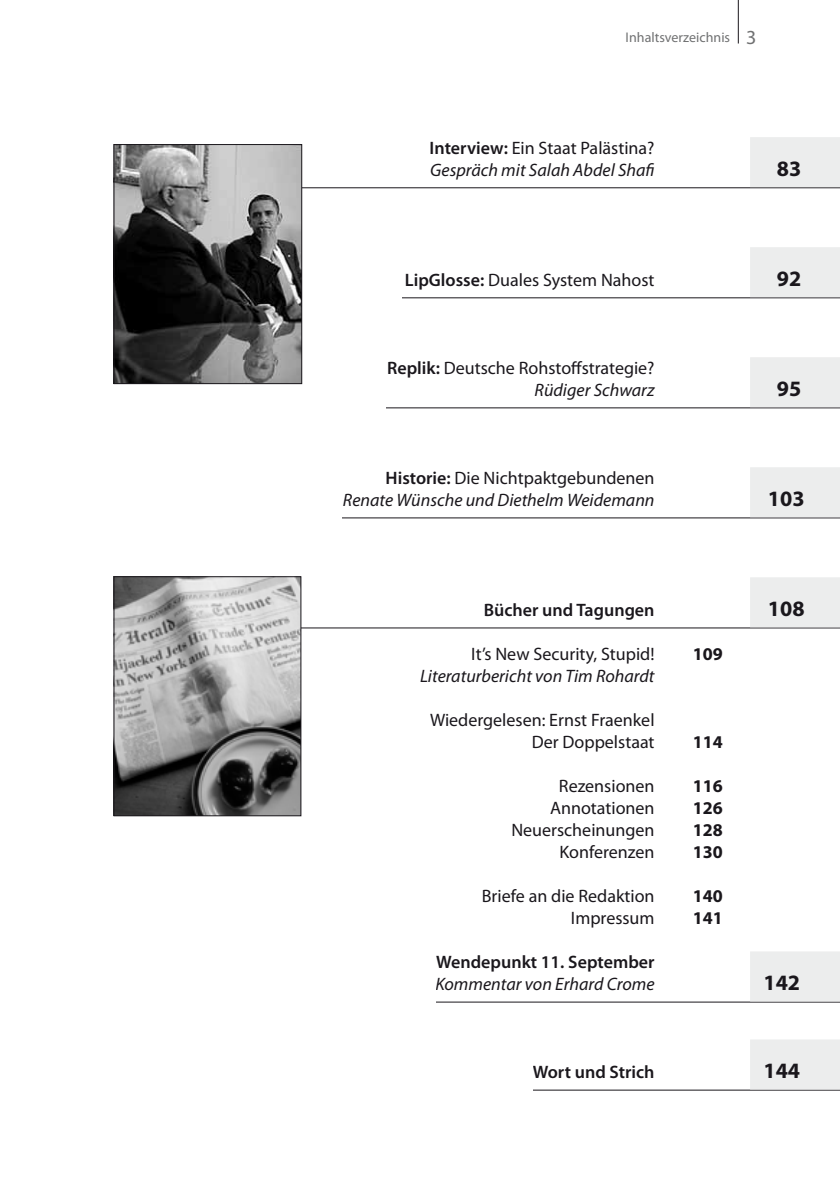
<style>
.page{position:relative;width:840px;height:1191px;background:#fff}
.page>*{position:absolute;margin:0;border:0;box-sizing:border-box;transform-origin:0 0}
.t1{font:700 22px "Myriad Pro";color:#1a171c}
.t2{font:18px/22px "Myriad Pro";color:#1a171c;text-align:right}
.t3{font:italic 18px/22px "Myriad Pro";color:#1a171c}
.t4{font:600 18px "Myriad Pro";color:#1a171c}
.t5{font:700 18px "Myriad Pro";color:#1a171c}
.t6{font:14px "Myriad Pro";color:#707172}
.s1{font-size:20px}
.s2{font-weight:600;font-style:normal}
.s3{font-style:normal}
.s4{font-weight:600}
.s5{font-style:italic}
</style>
<div class="page">
<hr style="left:737px;top:0;width:1px;height:43px;background:#1a171c">
<hr style="left:70px;top:187px;width:769px;height:1px;background:#1a171c">
<div style="left:749px;top:137px;width:90px;height:50px;background:#eceded"></div>
<hr style="left:70px;top:297px;width:769px;height:1px;background:#1a171c">
<div style="left:749px;top:247px;width:90px;height:50px;background:#eceded"></div>
<hr style="left:70px;top:407px;width:769px;height:1px;background:#1a171c">
<div style="left:749px;top:357px;width:90px;height:50px;background:#eceded"></div>
<hr style="left:70px;top:517px;width:769px;height:1px;background:#1a171c">
<div style="left:749px;top:467px;width:90px;height:50px;background:#eceded"></div>
<hr style="left:70px;top:627px;width:769px;height:1px;background:#1a171c">
<div style="left:749px;top:577px;width:90px;height:50px;background:#eceded"></div>
<hr style="left:70px;top:1001px;width:769px;height:1px;background:#1a171c">
<div style="left:749px;top:951px;width:90px;height:50px;background:#eceded"></div>
<hr style="left:70px;top:1089px;width:769px;height:1px;background:#1a171c">
<div style="left:749px;top:1039px;width:90px;height:50px;background:#eceded"></div>
<div style="left:0;top:969px;width:435px;height:48px;background:#fff"></div>
<div style="left:0;top:1057px;width:532px;height:47px;background:#fff"></div>
<div style="left:1px;top:595px;width:115px;height:47px;background:#fff"></div>
<div style="left:0;top:495px;width:341px;height:47px;background:#fff"></div>
<div style="left:0;top:270px;width:401px;height:47px;background:#fff"></div>
<img style="left:115px;top:578px;width:184px;height:236px">
<div style="left:113px;top:576px;width:188px;height:240px;border:1px solid #1a171c"></div>
<div style="left:1px;top:378px;width:384px;height:48px;background:#fff"></div>
<div style="left:0;top:168px;width:113px;height:47px;background:#fff"></div>
<img style="left:115px;top:146px;width:185px;height:236px">
<div style="left:113px;top:144px;width:189px;height:240px;border:1px solid #1a171c"></div>
<p class="t6" style="left:625px;top:28px;width:132px">Inhaltsverzeichnis <span class="s1">3</span></p>
<p class="t3" style="left:429px;top:137px;width:226px"><span class="s2">Interview:</span> <span class="s3">Ein Staat Palästina?<br></span>Gespräch mit Salah Abdel Shafi</p>
<p class="t1" style="left:776px;top:154px;width:26px">83</p>
<p class="t2" style="left:404px;top:269px;width:251px"><span class="s4">LipGlosse:</span> Duales System Nahost</p>
<p class="t1" style="left:776px;top:264px;width:26px">92</p>
<p class="t2" style="left:387px;top:357px;width:269px"><span class="s4">Replik:</span> Deutsche Rohstoffstrategie?<br><span class="s5">Rüdiger Schwarz</span></p>
<p class="t3" style="left:343px;top:467px;width:313px;text-align:right"><span class="s2">Historie:</span> <span class="s3">Die Nichtpaktgebundenen<br></span>Renate Wünsche und Diethelm Weidemann</p>
<p class="t1" style="left:776px;top:374px;width:26px">95</p>
<p class="t1" style="left:767px;top:484px;width:38px">103</p>
<p class="t4" style="left:483px;top:598px;width:172px">Bücher und Tagungen</p>
<p class="t1" style="left:767px;top:594px;width:38px">108</p>
<p class="t2" style="left:471px;top:643px;width:185px">It’s New Security, Stupid!</p>
<p class="t5" style="left:692px;top:642px;width:31px">109</p>
<p class="t3" style="left:420px;top:665px;width:236px">Literaturbericht von Tim Rohardt</p>
<p class="t2" style="left:430px;top:709px;width:226px">Wiedergelesen: Ernst Fraenkel<br>Der Doppelstaat</p>
<p class="t5" style="left:692px;top:730px;width:31px">114</p>
<p class="t2" style="left:558px;top:775px;width:97px">Rezensionen</p>
<p class="t5" style="left:692px;top:774px;width:31px">116</p>
<p class="t2" style="left:549px;top:797px;width:106px">Annotationen</p>
<p class="t5" style="left:692px;top:796px;width:31px">126</p>
<p class="t2" style="left:511px;top:819px;width:145px">Neuerscheinungen</p>
<p class="t5" style="left:692px;top:818px;width:31px">128</p>
<p class="t2" style="left:559px;top:841px;width:96px">Konferenzen</p>
<p class="t5" style="left:692px;top:840px;width:31px">130</p>
<p class="t2" style="left:481px;top:885px;width:174px">Briefe an die Redaktion</p>
<p class="t5" style="left:692px;top:884px;width:31px">140</p>
<p class="t2" style="left:570px;top:907px;width:85px">Impressum</p>
<p class="t5" style="left:692px;top:906px;width:31px">141</p>
<p class="t3" style="left:435px;top:950px;width:220px"><span class="s2">Wendepunkt 11. September<br></span>Kommentar von Erhard Crome</p>
<p class="t1" style="left:763px;top:968px;width:38px">142</p>
<p class="t4" style="left:532px;top:1060px;width:123px">Wort und Strich</p>
<p class="t1" style="left:763px;top:1056px;width:38px">144</p>
</div>
